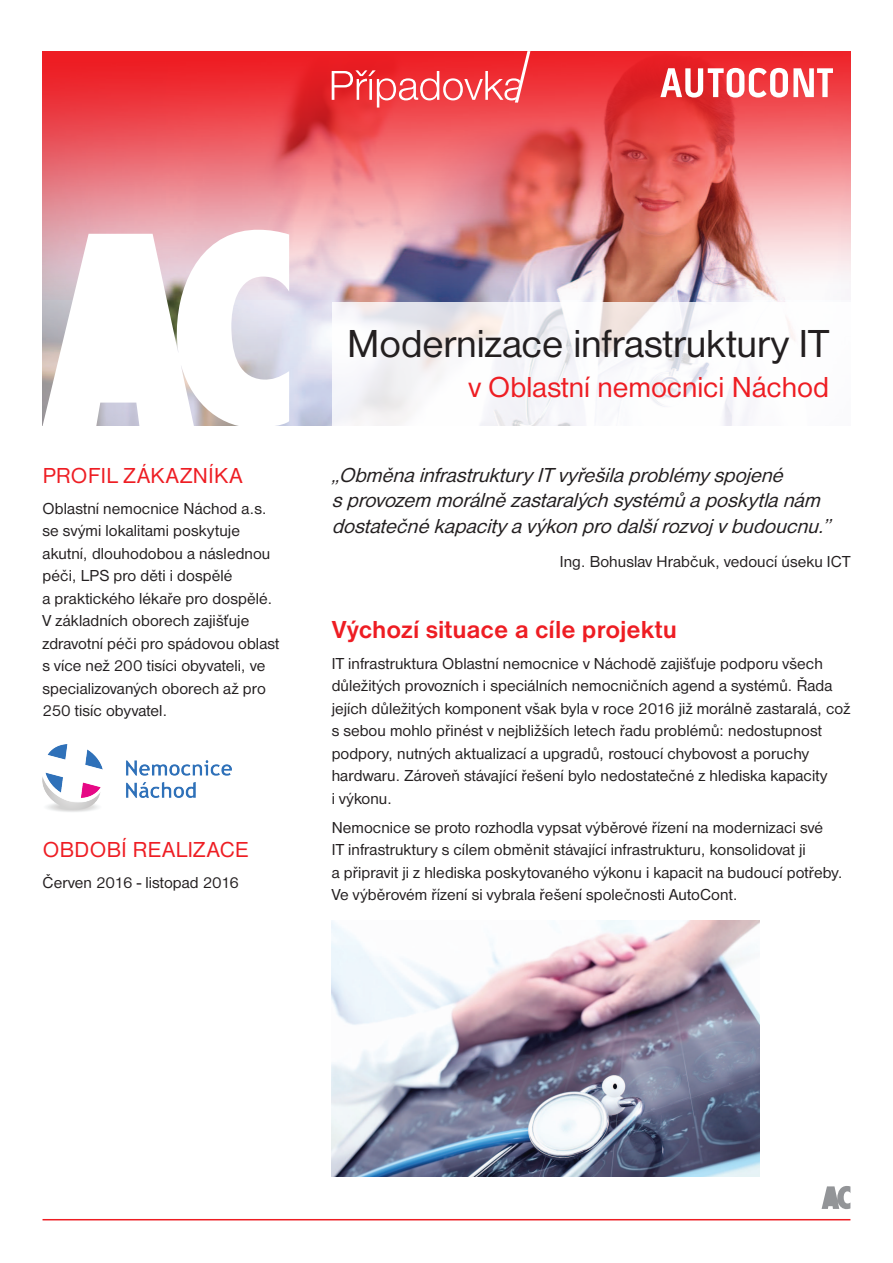
<style>
.page{position:relative;width:893px;height:1263px;background:#fff}
.page>*{position:absolute;margin:0;border:0;box-sizing:border-box;transform-origin:0 0}
.t1{font:40.5px "Nimbus Sans DOT";letter-spacing:-.005em;color:#231f20}
.t2{font:30px "Nimbus Sans DOT";letter-spacing:-.005em;color:#ee1d23}
.t3{font:700 25.5px "Nimbus Sans DOT";color:#ee1d23}
.t4{font:22.5px "Nimbus Sans DOT";letter-spacing:.025em;color:#ee1d23}
.t5{font:italic 21px/25.5px "Nimbus Sans DOT";letter-spacing:-.3em;color:#231f20}
.t6{font:16.5px/22.5px "Nimbus Sans DOT";letter-spacing:.005em;color:#231f20}
</style>
<div class="page">
<img style="left:289px;top:299px;width:561px;height:126px">
<img style="left:43px;top:51px;width:807px;height:248px">
<svg style="left:660px;top:68px;width:173px;height:30px"></svg>
<svg style="left:332px;top:302px;width:518px;height:123px"></svg>
<svg style="left:43px;top:229px;width:246px;height:197px"></svg>
<svg style="left:332px;top:51px;width:198px;height:57px;background:#ef474b"></svg>
<svg style="left:822px;top:1186px;width:28px;height:23px"></svg>
<hr style="left:43px;top:1219px;width:807px;height:1px;background:#ee1d23">
<img style="left:332px;top:920px;width:428px;height:257px">
<img style="left:43px;top:744px;width:189px;height:68px">
<h3 class="t4" style="left:43px;top:463px;width:139px">Pro fil zákazn</h3>
<h3 class="t4" style="left:209px;top:463px;width:34px">íka</h3>
<p class="t6" style="left:43px;top:497px;width:239px">Oblastní nemocnice Náchod a.s. se svými lokalitami poskytuje akutní, dlouhodobou a následnou péči, LPS pro děti i dospělé<br>a praktického lékaře pro dospělé.<br>V základních oborech zajišťuje zdravotní péči pro spádovou oblast s více než 200 tisíci obyvateli, ve specializovaných oborech až pro<br>250 tisíc obyvatel.</p>
<h3 class="t4" style="left:43px;top:837px;width:158px">Období realizac</h3>
<h3 class="t4" style="left:235px;top:837px;width:15px">e</h3>
<p class="t6" style="left:43px;top:871px;width:198px">Červen 2016 - listopad 2016</p>
<h1 class="t1" style="left:347px;top:321px;width:483px">Modernizace infrastruktury IT</h1>
<h2 class="t2" style="left:469px;top:371px;width:362px">v Oblastní nemocnici Náchod</h2>
<p class="t5" style="left:332px;top:462px;width:506px">„ObměnainfrastrukturyITvyřešilaproblémyspojené<br>s provozem morálnězastaralýchsystémůa poskytlanám dostatečnékapacitya výkonprodalšírozvoj v budoucnu.”</p>
<p class="t6" style="left:560px;top:550px;width:292px">Ing. Bohuslav Hrabčuk, vedoucí úseku ICT</p>
<h3 class="t3" style="left:332px;top:615px;width:347px">Výchozí situace a cíle projektu</h3>
<p class="t6" style="left:332px;top:652px;width:520px">IT infrastruktura Oblastní nemocnice v Náchodě zajišťuje podporu všech důležitých provozních i speciálních nemocničních agend a systémů. Řada jejích důležitých komponent však byla v roce 2016 již morálně zastaralá, což s sebou mohlo přinést v nejbližších letech řadu problémů: nedostupnost podpory, nutných aktualizací a upgradů, rostoucí chybovost a poruchy hardwaru. Zároveň stávající řešení bylo nedostatečné z hlediska kapacity<br>i výkonu.</p>
<p class="t6" style="left:332px;top:816px;width:513px">Nemocnice se proto rozhodla vypsat výběrové řízení na modernizaci své<br>IT infrastruktury s cílem obměnit stávající infrastrukturu, konsolidovat ji<br>a připravit ji z hlediska poskytovaného výkonu i kapacit na budoucí potřeby.<br>Ve výběrovém řízení si vybrala řešení společnosti AutoCont.</p>
</div>
